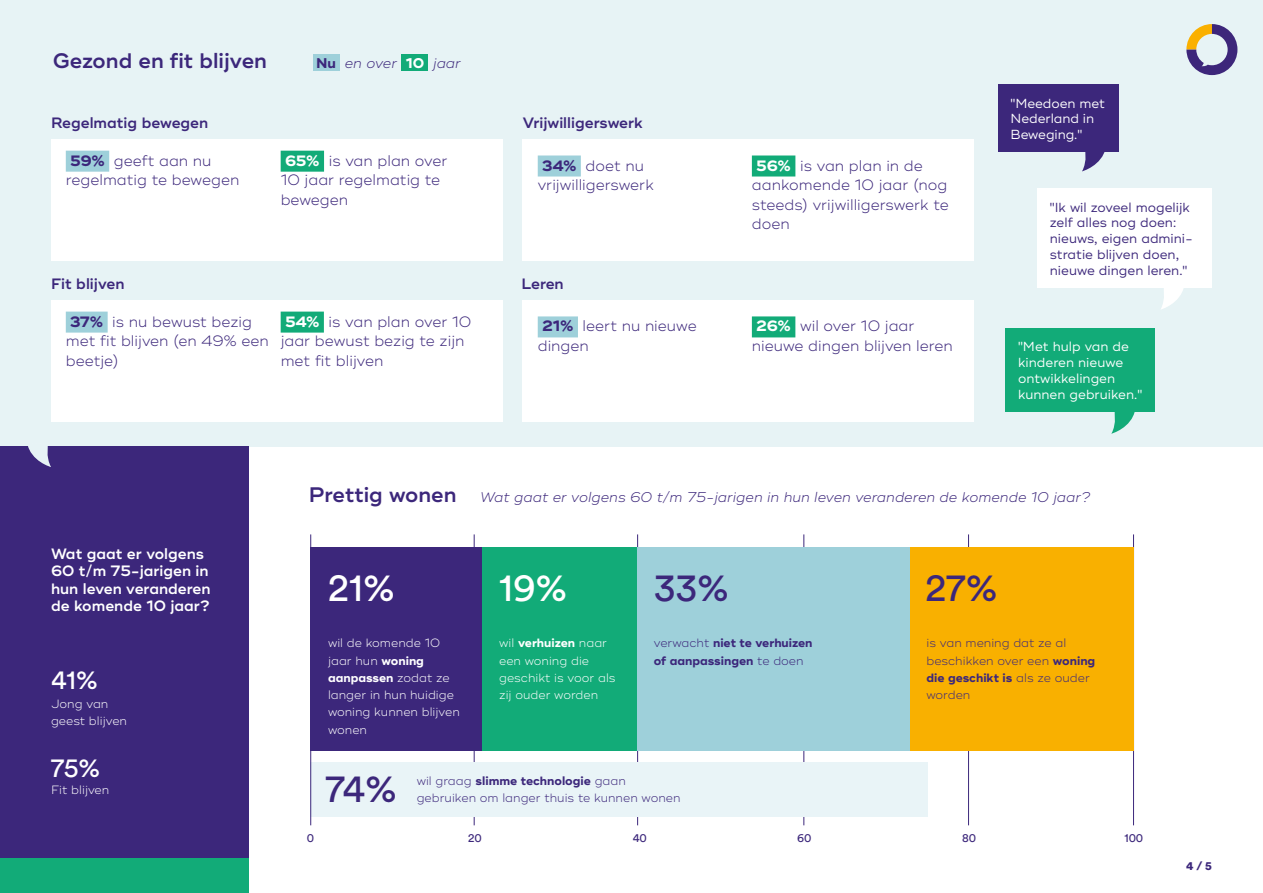
<style>
.page{position:relative;width:1263px;height:893px;background:#fff}
.page>*{position:absolute;margin:0;border:0;box-sizing:border-box;transform-origin:0 0}
.t1{font:39.3px "Circular Std";color:#3c277b}
.t2{font:39.3px "Circular Std";color:#fff}
.t3{font:27px "Circular Std";color:#fff}
.Titel_grafiek{font:600 21px "Ridley Grotesk";color:#3c277b}
.body{font:300 15px/19.5px "Ridley Grotesk";color:#3c277b}
.t4{font:600 15px/17.2px "Ridley Grotesk";color:#fff}
.t5{font:600 15px "Ridley Grotesk";color:#3c277b}
.Titel_grafiek-2{font:italic 300 14.1px "Ridley Grotesk";color:#3c277b}
.t6{font:13.2px/15.8px "Ridley Grotesk";color:#3c277b}
.t7{font:13.2px/15.8px "Ridley Grotesk";color:#fff}
.body-2{font:300 12px/17.2px "Ridley Grotesk";color:#fff}
.body-3{font:300 12px/17.2px "Ridley Grotesk";color:#3c277b}
.body-4{font:700 12px/17.2px "Ridley Grotesk";color:#3c277b}
.y_as{font:12px "Circular Std";color:#3c277b}
.t8{font:900 12px "Circular Std";color:#3c277b}
.s1{font-weight:700;font-style:normal}
.s2{font-weight:700;font-style:normal;color:#fff}
.s3{font-weight:700}
.s4{font-weight:700;color:#fff}
.s5{font-weight:300}
</style>
<div class="page">
<div style="left:0;top:0;width:1263px;height:446px;background:#e7f3f5"></div>
<div style="left:0;top:446px;width:248px;height:446px;background:#3c277b"></div>
<svg style="left:1111px;top:411px;width:24px;height:23px"></svg>
<div style="left:1005px;top:328px;width:150px;height:83px;background:#12ab78"></div>
<div style="left:51px;top:139px;width:451px;height:122px;background:#fff"></div>
<div style="left:51px;top:300px;width:451px;height:122px;background:#fff"></div>
<div style="left:0;top:859px;width:248px;height:34px;background:#12ab78"></div>
<hr style="left:804px;top:534px;width:1px;height:291px;background:#3c277b">
<hr style="left:968px;top:534px;width:1px;height:291px;background:#3c277b">
<hr style="left:637px;top:534px;width:1px;height:291px;background:#3c277b">
<hr style="left:474px;top:534px;width:1px;height:291px;background:#3c277b">
<hr style="left:1133px;top:534px;width:1px;height:291px;background:#3c277b">
<div style="left:310px;top:547px;width:172px;height:204px;background:#3c277b"></div>
<div style="left:482px;top:547px;width:155px;height:204px;background:#12ab78"></div>
<div style="left:637px;top:547px;width:274px;height:204px;background:#9ed0da"></div>
<div style="left:910px;top:547px;width:224px;height:204px;background:#f9b000"></div>
<div style="left:310px;top:762px;width:618px;height:54px;background:#e9f4f7"></div>
<svg style="left:1160px;top:287px;width:24px;height:22px"></svg>
<div style="left:1037px;top:188px;width:175px;height:99px;background:#fff"></div>
<svg style="left:1186px;top:24px;width:51px;height:51px"></svg>
<div style="left:66px;top:151px;width:43px;height:21px;background:#9ed0da"></div>
<div style="left:281px;top:151px;width:43px;height:21px;background:#12ab78"></div>
<div style="left:313px;top:54px;width:27px;height:16px;background:#9ed0da"></div>
<div style="left:401px;top:54px;width:27px;height:16px;background:#12ab78"></div>
<div style="left:66px;top:312px;width:42px;height:21px;background:#9ed0da"></div>
<div style="left:281px;top:312px;width:43px;height:21px;background:#12ab78"></div>
<div style="left:523px;top:300px;width:451px;height:122px;background:#fff"></div>
<div style="left:523px;top:139px;width:451px;height:122px;background:#fff"></div>
<div style="left:538px;top:316px;width:40px;height:21px;background:#9ed0da"></div>
<div style="left:752px;top:316px;width:43px;height:21px;background:#12ab78"></div>
<div style="left:538px;top:155px;width:43px;height:21px;background:#9ed0da"></div>
<div style="left:752px;top:155px;width:43px;height:21px;background:#12ab78"></div>
<hr style="left:310px;top:534px;width:1px;height:291px;background:#3c277b">
<svg style="left:1082px;top:152px;width:23px;height:19px"></svg>
<div style="left:998px;top:84px;width:120px;height:68px;background:#3c277b"></div>
<svg style="left:28px;top:446px;width:23px;height:21px"></svg>
<p class="Titel_grafiek" style="left:53px;top:48px;width:216px">Gezond en fit blijven</p>
<p class="Titel_grafiek-2" style="left:316px;top:54px;width:146px"><span class="s1">Nu</span> en over <span class="s2">10</span> jaar</p>
<h4 class="t5" style="left:51px;top:114px;width:159px">Regelmatig bewegen</h4>
<h4 class="t5" style="left:523px;top:114px;width:122px">Vrijwilligerswerk</h4>
<h3 class="t7" style="left:1010px;top:95px;width:96px">"Meedoen met<br>Nederland in<br>Beweging."</h3>
<p class="body" style="left:66px;top:151px;width:175px"><span class="s3">59%</span> geeft aan nu regelmatig te bewegen</p>
<p class="body" style="left:281px;top:151px;width:168px"><span class="s4">65%</span> is van plan over<br>10 jaar regelmatig te bewegen</p>
<h4 class="t5" style="left:51px;top:275px;width:75px">Fit blijven</h4>
<p class="body" style="left:542px;top:156px;width:103px"><span class="s3">34%</span> doet nu</p>
<p class="body" style="left:538px;top:175px;width:118px">vrijwilligerswerk</p>
<h4 class="t5" style="left:521px;top:275px;width:44px">Leren</h4>
<p class="body" style="left:752px;top:156px;width:199px"><span class="s4">56%</span> is van plan in de aankomende 10 jaar (nog steeds) vrijwilligerswerk te doen</p>
<h3 class="t6" style="left:1050px;top:199px;width:145px">"Ik wil zoveel mogelijk zelf alles nog doen: nieuws, eigen admini&shy;stratie blijven doen, nieuwe dingen leren."</h3>
<p class="body" style="left:66px;top:312px;width:205px"><span class="s3">37%</span> is nu bewust bezig met fit blijven (en 49% een beetje)</p>
<p class="body" style="left:281px;top:312px;width:192px"><span class="s4">54%</span> is van plan over 10 jaar bewust bezig te zijn met fit blijven</p>
<p class="body" style="left:538px;top:317px;width:160px"><span class="s3">21%</span> leert nu nieuwe dingen</p>
<p class="body" style="left:752px;top:317px;width:202px"><span class="s4">26%</span> wil over 10 jaar nieuwe dingen blijven leren</p>
<h3 class="t7" style="left:1018px;top:339px;width:112px">"Met hulp van de</h3>
<h3 class="t7" style="left:1018px;top:355px;width:107px">kinderen nieuwe ontwikkelingen</h3>
<h3 class="t7" style="left:1018px;top:386px;width:126px">kunnen gebruiken."</h3>
<h4 class="t4" style="left:51px;top:546px;width:161px">Wat gaat er volgens<br>60 t/m 75-jarigen in hun leven veranderen de komende 10 jaar?</h4>
<h3 class="t3" style="left:51px;top:663px;width:48px">41%</h3>
<p class="body-2" style="left:51px;top:695px;width:59px">Jong van</p>
<p class="body-2" style="left:51px;top:713px;width:77px">geest blijven</p>
<h3 class="t3" style="left:51px;top:751px;width:51px">75%</h3>
<p class="body-2" style="left:51px;top:782px;width:60px">Fit blijven</p>
<p class="Titel_grafiek" style="left:309px;top:482px;width:149px">Prettig wonen</p>
<p class="Titel_grafiek-2" style="left:480px;top:488px;width:612px">Wat gaat er volgens 60 t/m 75-jarigen in hun leven veranderen de komende 10 jaar?</p>
<h3 class="t2" style="left:499px;top:563px;width:69px">19%</h3>
<h3 class="t1" style="left:654px;top:563px;width:77px">33%</h3>
<h3 class="t1" style="left:926px;top:563px;width:73px">27%</h3>
<h3 class="t2" style="left:328px;top:563px;width:68px">21%</h3>
<p class="body-2" style="left:328px;top:635px;width:133px">wil de komende 10 jaar hun <span class="s3">woning aanpassen</span> zodat ze langer in hun huidige woning kunnen blijven wonen</p>
<p class="body-2" style="left:499px;top:635px;width:118px">wil <span class="s3">verhuizen</span> naar een woning die geschikt is voor als zij ouder worden</p>
<p class="body-4" style="left:654px;top:635px;width:160px"><span class="s5">verwacht</span> niet te verhuizen of aanpassingen <span class="s5">te doen</span></p>
<p class="body-3" style="left:926px;top:635px;width:170px">is van mening dat ze al beschikken over een <span class="s3">woning die geschikt is</span> als ze ouder worden</p>
<p class="y_as" style="left:307px;top:830px;width:9px">0</p>
<h3 class="t1" style="left:326px;top:764px;width:73px">74%</h3>
<p class="body-3" style="left:417px;top:772px;width:265px">wil graag <span class="s3">slimme technologie</span> gaan gebruiken om langer thuis te kunnen wonen</p>
<p class="y_as" style="left:468px;top:830px;width:15px">20</p>
<p class="y_as" style="left:633px;top:830px;width:16px">40</p>
<p class="y_as" style="left:797px;top:830px;width:16px">60</p>
<p class="y_as" style="left:962px;top:830px;width:16px">80</p>
<p class="y_as" style="left:1124px;top:830px;width:20px">100</p>
<p class="t8" style="left:1186px;top:858px;width:27px">4 / 5</p>
</div>
